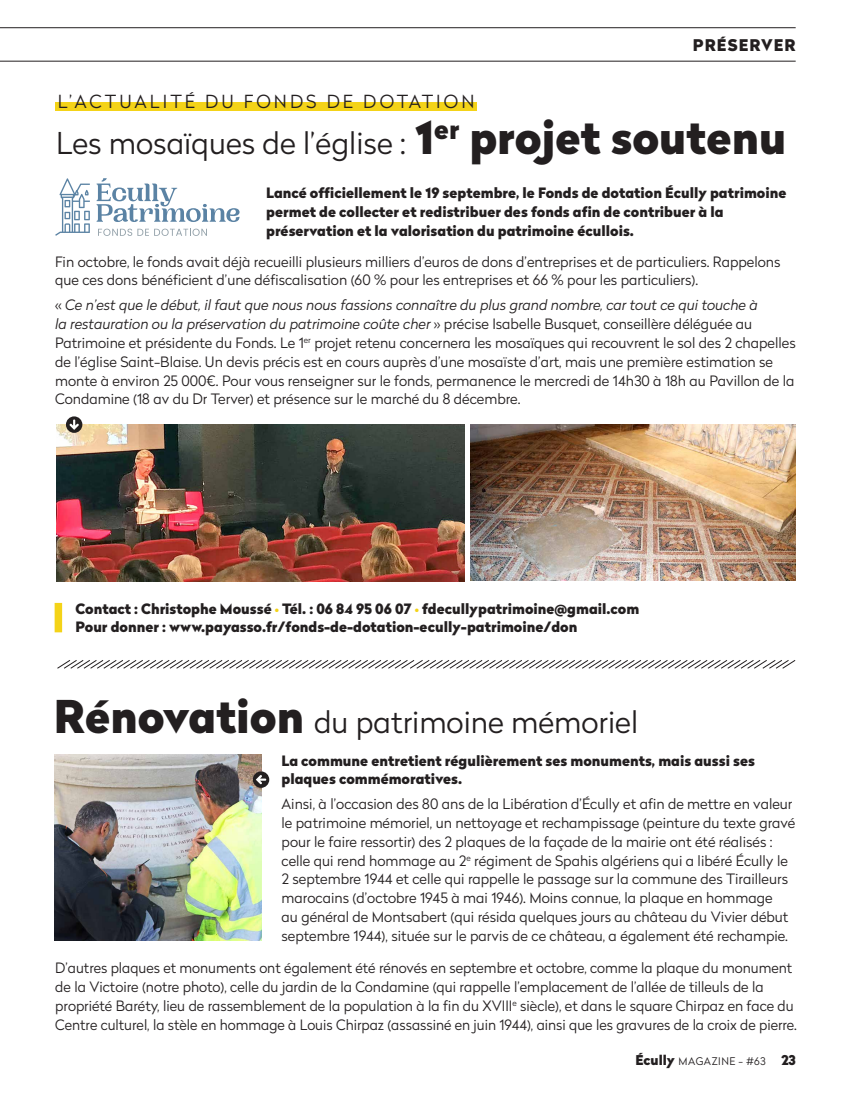
<style>
.page{position:relative;width:851px;height:1106px;background:#fff}
.page>*{position:absolute;margin:0;border:0;box-sizing:border-box;transform-origin:0 0}
.t1{font:300 30px "Radikal";color:#231f20}
.t2{font:300 18px "Radikal";letter-spacing:.17em;color:#231f20}
.t3{font:900 16.05px "Radikal";letter-spacing:.07em;color:#231f20}
.t4{font:300 14.25px/18.8px "Radikal";color:#231f20}
.t5{font:900 14.25px/18.8px "Radikal";color:#231f20}
.t6{font:300 10.5px "Radikal";letter-spacing:.05em;color:#231f20}
.s1{font-weight:900;font-size:45px}
.s2{font-style:italic}
.s3{color:#f4d318}
.s4{font-weight:900;font-size:13.5px}
</style>
<div class="page">
<hr style="left:0;top:61px;width:795px;height:1px;background:#231f20">
<hr style="left:0;top:27px;width:795px;height:1px;background:#231f20">
<div style="left:55px;top:102px;width:422px;height:9px;background:#f4d318"></div>
<svg style="left:57px;top:660px;width:738px;height:9px"></svg>
<img style="left:55px;top:755px;width:206px;height:185px">
<img style="left:56px;top:424px;width:408px;height:157px">
<img style="left:470px;top:424px;width:325px;height:156px">
<svg style="left:97px;top:178px;width:143px;height:44px"></svg>
<svg style="left:98px;top:229px;width:109px;height:7px"></svg>
<svg style="left:55px;top:178px;width:35px;height:58px"></svg>
<div style="left:55px;top:603px;width:7px;height:29px;background:#f4d318"></div>
<div style="left:253px;top:771px;width:16px;height:17px;background:#231f20;border-radius:50%"></div>
<svg style="left:256px;top:775px;width:10px;height:9px"></svg>
<div style="left:66px;top:416px;width:16px;height:17px;background:#231f20;border-radius:50%"></div>
<svg style="left:69px;top:419px;width:10px;height:11px"></svg>
<p class="t3" style="left:692px;top:33px;width:104px">PRÉSERVER</p>
<p class="t2" style="left:58px;top:89px;width:418px">L’ACTUALITÉ DU FONDS DE DOTATION</p>
<p class="t1" style="left:56px;top:122px;width:731px">Les mosaïques de l’église : <span class="s1">1</span><sup>er</sup> <span class="s1">projet soutenu</span></p>
<p class="t5" style="left:266px;top:184px;width:521px">Lancé officiellement le 19 septembre, le Fonds de dotation Écully patrimoine permet de collecter et redistribuer des fonds afin de contribuer à la préservation et la valorisation du patrimoine écullois.</p>
<p class="t4" style="left:55px;top:252px;width:726px">Fin octobre, le fonds avait déjà recueilli plusieurs milliers d’euros de dons d’entreprises et de particuliers. Rappelons que ces dons bénéficient d’une défiscalisation (60 % pour les entreprises et 66 % pour les particuliers).</p>
<p class="t4" style="left:55px;top:295px;width:742px">« <span class="s2">Ce n’est que le début, il faut que nous nous fassions connaître du plus grand nombre, car tout ce qui touche à<br>la restauration ou la préservation du patrimoine coûte cher</span> » précise Isabelle Busquet, conseillère déléguée au Patrimoine et présidente du Fonds. Le 1<sup>er</sup> projet retenu concernera les mosaïques qui recouvrent le sol des 2 chapelles de l’église Saint-Blaise. Un devis précis est en cours auprès d’une mosaïste d’art, mais une première estimation se monte à environ 25 000€. Pour vous renseigner sur le fonds, permanence le mercredi de 14h30 à 18h au Pavillon de la Condamine (18 av du Dr Terver) et présence sur le marché du 8 décembre.</p>
<p class="t5" style="left:75px;top:599px;width:565px">Contact : Christophe Moussé <span class="s3">•</span> Tél. : 06 84 95 06 07 <span class="s3">•</span> fdecullypatrimoine@gmail.com</p>
<p class="t5" style="left:75px;top:617px;width:503px">Pour donner : www.payasso.fr/fonds-de-dotation-ecully-patrimoine/don</p>
<p class="t1" style="left:54px;top:701px;width:585px"><span class="s1">Rénovation</span> du patrimoine mémoriel</p>
<p class="t5" style="left:281px;top:750px;width:475px">La commune entretient régulièrement ses monuments, mais aussi ses plaques commémoratives.</p>
<p class="t4" style="left:281px;top:794px;width:515px">Ainsi, à l’occasion des 80 ans de la Libération d’Écully et afin de mettre en valeur le patrimoine mémoriel, un nettoyage et rechampissage (peinture du texte gravé pour le faire ressortir) des 2 plaques de la façade de la mairie ont été réalisés : celle qui rend hommage au 2<sup>e</sup> régiment de Spahis algériens qui a libéré Écully le 2 septembre 1944 et celle qui rappelle le passage sur la commune des Tirailleurs marocains (d’octobre 1945 à mai 1946). Moins connue, la plaque en hommage<br>au général de Montsabert (qui résida quelques jours au château du Vivier début septembre 1944), située sur le parvis de ce château, a également été rechampie.</p>
<p class="t4" style="left:55px;top:958px;width:743px">D’autres plaques et monuments ont également été rénovés en septembre et octobre, comme la plaque du monument de la Victoire (notre photo), celle du jardin de la Condamine (qui rappelle l’emplacement de l’allée de tilleuls de la propriété Baréty, lieu de rassemblement de la population à la fin du XVIII<sup>e</sup> siècle), et dans le square Chirpaz en face du Centre culturel, la stèle en hommage à Louis Chirpaz (assassiné en juin 1944), ainsi que les gravures de la croix de pierre.</p>
<p class="t6" style="left:635px;top:1053px;width:162px"><span class="s4">Écully</span> MAGAZINE - #63 <span class="s4">23</span></p>
</div>
